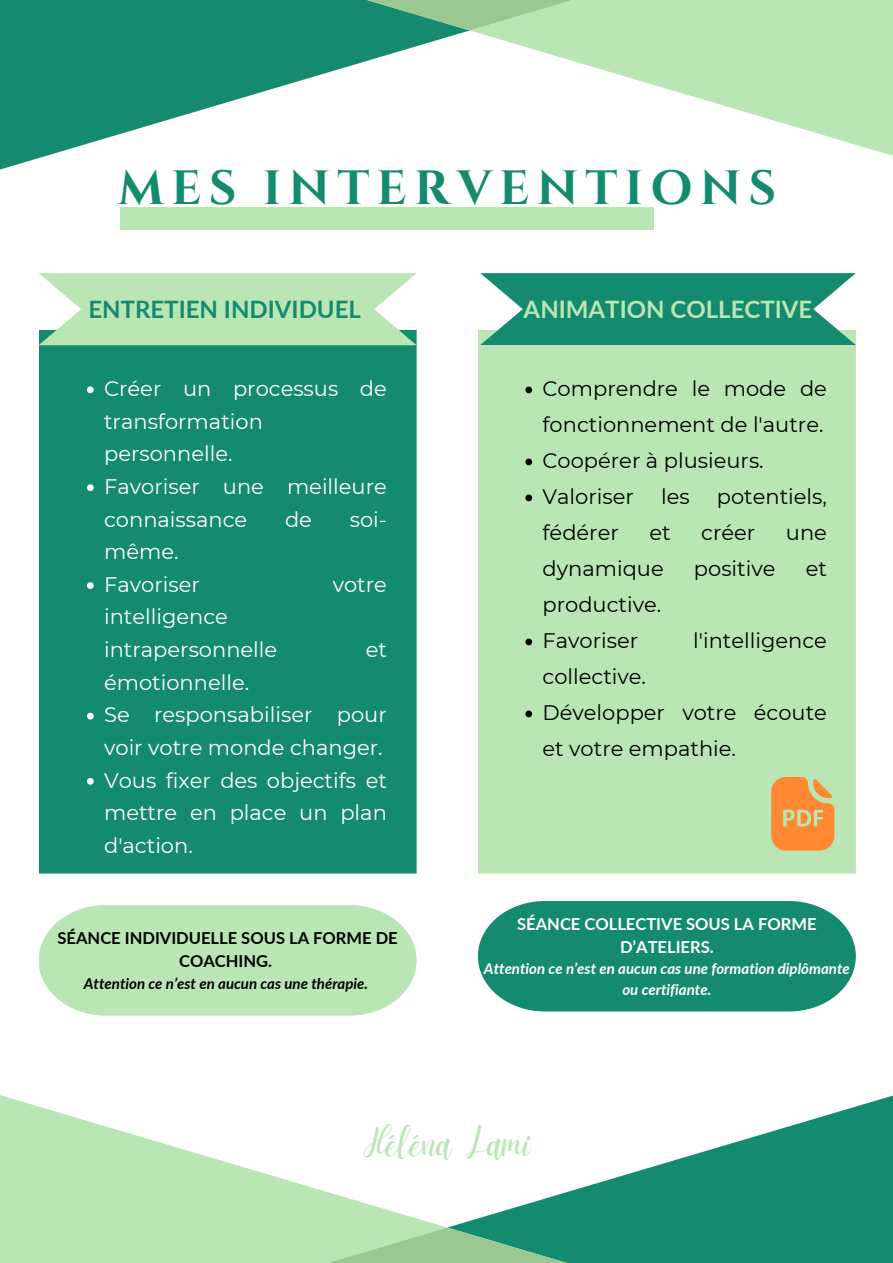
<style>
.page{position:relative;width:893px;height:1263px;background:#fff}
.page>*{position:absolute;margin:0;border:0;box-sizing:border-box;transform-origin:0 0}
.t1{font:700 48px "Cinzel";letter-spacing:.15em;color:#148b6e}
.t2{font:42.38px "Daydream";color:#bae6b5}
.t3{font:700 24px "Lato";color:#148b6e}
.t4{font:700 24px "Lato";color:#bae6b5}
.t5{font:21px/32.6px "Montserrat";color:#fff}
.t6{font:21px/36px "Montserrat";color:#000}
.t7{font:700 16.5px/23.1px "Lato";color:#000;text-align:center}
.t8{font:700 16.5px/23.1px "Lato";color:#fff;text-align:center}
.t9{font:italic 700 15px/20.9px "Lato";color:#fff;text-align:center}
.t10{font:italic 700 15px "Lato";color:#000}
</style>
<div class="page">
<svg style="left:0;top:0;width:470px;height:170px;fill:#148b6e"></svg>
<svg style="left:470px;top:0;width:423px;height:156px;fill:#bae6b5"></svg>
<svg style="left:256px;top:0;width:428px;height:30px;background:#73bc92"></svg>
<svg style="left:449px;top:1095px;width:444px;height:168px;fill:#148b6e"></svg>
<svg style="left:0;top:1095px;width:445px;height:168px;fill:#bae6b5"></svg>
<svg style="left:232px;top:1227px;width:430px;height:36px;background:#75bc92"></svg>
<div style="left:39px;top:345px;width:378px;height:528px;background:#148b6e"></div>
<svg style="left:39px;top:273px;width:378px;height:72px;background:#bfe7bb"></svg>
<div style="left:478px;top:330px;width:378px;height:543px;background:#bae6b5"></div>
<svg style="left:480px;top:273px;width:376px;height:72px;background:#2e987e"></svg>
<svg style="left:39px;top:905px;width:378px;height:110px;background:#bfe7ba"></svg>
<svg style="left:478px;top:901px;width:378px;height:110px;background:#259378"></svg>
<svg style="left:771px;top:777px;width:63px;height:74px;background:#f09b4d"></svg>
<svg style="left:87px;top:386px;width:7px;height:7px"></svg>
<svg style="left:87px;top:484px;width:7px;height:7px"></svg>
<svg style="left:87px;top:582px;width:7px;height:7px"></svg>
<svg style="left:87px;top:713px;width:7px;height:6px"></svg>
<svg style="left:87px;top:778px;width:7px;height:7px"></svg>
<svg style="left:525px;top:386px;width:7px;height:7px"></svg>
<svg style="left:525px;top:458px;width:7px;height:7px"></svg>
<svg style="left:525px;top:494px;width:7px;height:7px"></svg>
<svg style="left:525px;top:638px;width:7px;height:7px"></svg>
<svg style="left:525px;top:710px;width:7px;height:7px"></svg>
<div style="left:120px;top:207px;width:533px;height:23px;background:#bae6b5"></div>
<p class="t1" style="left:118px;top:158px;width:659px">MES INTERVENTIONS</p>
<p class="t3" style="left:88px;top:294px;width:274px">ENTRETIEN INDIVIDUEL</p>
<p class="t4" style="left:523px;top:294px;width:290px">ANIMATION COLLECTIVE</p>
<p class="t5" style="left:104px;top:372px;width:284px">Créer un processus de transformation personnelle.</p>
<p class="t5" style="left:104px;top:470px;width:284px">Favoriser une meilleure connaissance</p>
<p class="t5" style="left:285px;top:503px;width:28px">de</p>
<p class="t5" style="left:350px;top:503px;width:39px">soi-</p>
<p class="t5" style="left:104px;top:535px;width:76px">même.</p>
<p class="t5" style="left:104px;top:568px;width:97px">Favoriser</p>
<p class="t5" style="left:333px;top:568px;width:56px">votre</p>
<p class="t5" style="left:104px;top:600px;width:175px">intelligence intrapersonnelle</p>
<p class="t5" style="left:366px;top:633px;width:23px">et</p>
<p class="t5" style="left:104px;top:666px;width:147px">émotionnelle.</p>
<p class="t5" style="left:104px;top:698px;width:284px">Se responsabiliser pour voir votre monde changer.</p>
<p class="t5" style="left:104px;top:764px;width:284px;text-align:justify">Vous fixer des objectifs et mettre en place un plan d'action.</p>
<p class="t7" style="left:58px;top:926px;width:342px">SÉANCE INDIVIDUELLE SOUS LA FORME DE<br>COACHING.</p>
<p class="t10" style="left:84px;top:974px;width:286px">Attention ce n’est en aucun cas une thérapie.</p>
<p class="t6" style="left:542px;top:371px;width:286px">Comprendre le mode de fonctionnement de l'autre.</p>
<p class="t6" style="left:542px;top:443px;width:223px">Coopérer à plusieurs.</p>
<p class="t6" style="left:542px;top:479px;width:93px">Valoriser</p>
<p class="t6" style="left:661px;top:479px;width:30px">les</p>
<p class="t6" style="left:717px;top:479px;width:112px">potentiels,</p>
<p class="t6" style="left:542px;top:515px;width:78px">fédérer</p>
<p class="t6" style="left:649px;top:515px;width:23px">et</p>
<p class="t6" style="left:701px;top:515px;width:56px">créer</p>
<p class="t6" style="left:786px;top:515px;width:43px">une</p>
<p class="t6" style="left:542px;top:551px;width:123px">dynamique</p>
<p class="t6" style="left:694px;top:551px;width:83px">positive</p>
<p class="t6" style="left:805px;top:551px;width:23px">et</p>
<p class="t6" style="left:542px;top:587px;width:120px">productive.</p>
<p class="t6" style="left:542px;top:623px;width:97px">Favoriser</p>
<p class="t6" style="left:693px;top:623px;width:135px">l'intelligence</p>
<p class="t6" style="left:542px;top:659px;width:105px">collective.</p>
<p class="t6" style="left:542px;top:695px;width:286px">Développer votre écoute et votre empathie.</p>
<p class="t8" style="left:517px;top:912px;width:301px">SÉANCE COLLECTIVE SOUS LA FORME<br>D’ATELIERS.</p>
<p class="t9" style="left:484px;top:958px;width:367px">Attention ce n’est en aucun cas une formation diplômante ou certifiante.</p>
<p class="t2" style="left:364px;top:1118px;width:168px">Héléna Lami</p>
</div>
